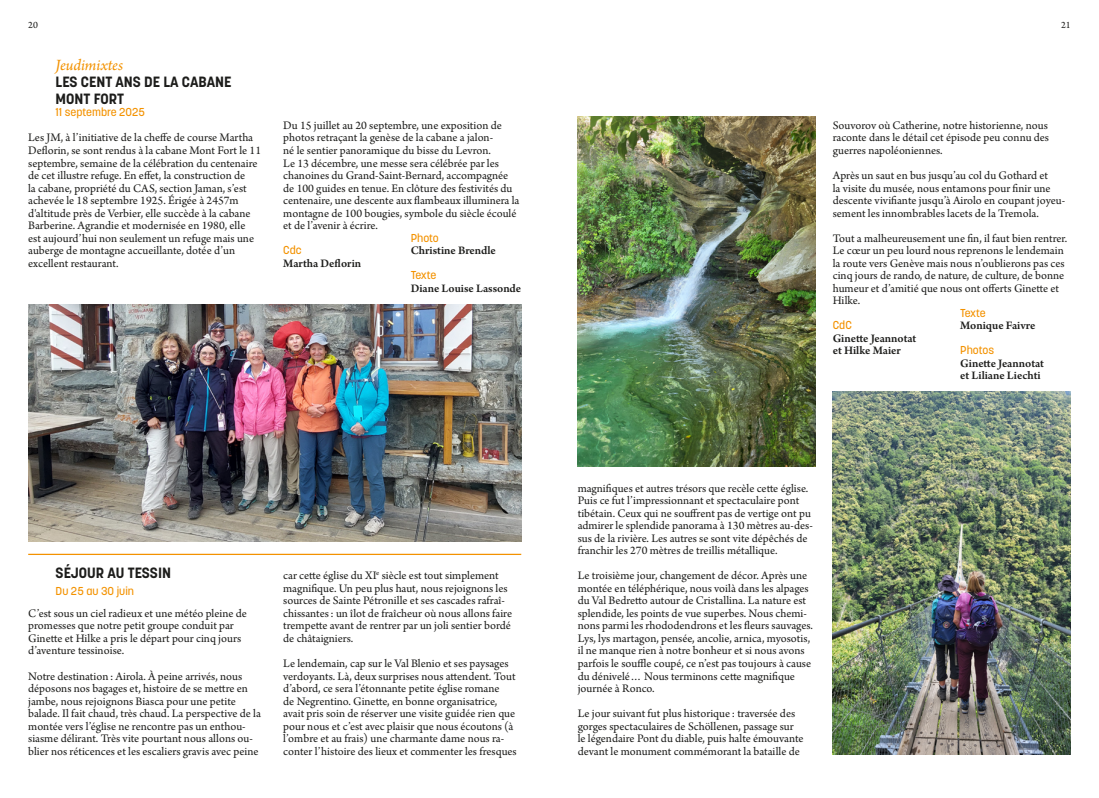
<style>
.page{position:relative;width:1099px;height:798px;background:#fff}
.page>*{position:absolute;margin:0;border:0;box-sizing:border-box;transform-origin:0 0}
.TITRE_RECIT_DE_COURSE_Orange{font:italic 16.5px "Arno Pro";letter-spacing:-.005em;color:#f39200}
.TITRE_GRAS{font:700 14.75px "Korolev";color:#1d1d1b}
.TEXTE_COURANT{font:12.12px/12.5px "Arno Pro";color:#1d1d1b}
.TEXTE_COURANT-2{font:600 12.12px "Arno Pro";letter-spacing:-.005em;color:#1d1d1b}
.TITRE_GRAS-2{font:500 11.38px "Korolev";color:#f39200}
.TITRE_FIN_Orange{font:500 11.38px "Korolev";color:#f39200}
.t1{font:10.25px "Arno Pro";color:#1d1d1b}
</style>
<div class="page">
<hr style="left:28px;top:553px;width:493px;height:1px;background:#f39200">
<img style="left:28px;top:305px;width:493px;height:236px">
<img style="left:832px;top:391px;width:238px;height:363px">
<img style="left:577px;top:116px;width:238px;height:350px">
<p class="t1" style="left:28px;top:19px;width:11px">20</p>
<p class="t1" style="left:1061px;top:19px;width:11px">21</p>
<p class="TITRE_RECIT_DE_COURSE_Orange" style="left:56px;top:55px;width:69px">Jeudimixtes</p>
<p class="TITRE_GRAS" style="left:56px;top:72px;width:177px">LES CENT ANS DE LA CABANE</p>
<p class="TITRE_GRAS" style="left:56px;top:89px;width:70px">MONT FORT</p>
<p class="TITRE_GRAS-2" style="left:56px;top:105px;width:91px">11 septembre 2025</p>
<p class="TEXTE_COURANT" style="left:28px;top:132px;width:234px">Les JM, à l’initiative de la cheffe de course Martha Deflorin, se sont rendus à la cabane Mont Fort le 11 septembre, semaine de la célébration du centenaire de cet illustre refuge. En effet, la construction de<br>la cabane, propriété du CAS, section Jaman, s’est achevée le 18 septembre 1925. Érigée à 2457m d'altitude près de Verbier, elle succède à la cabane Barberine. Agrandie et modernisée en 1980, elle est aujourd’hui non seulement un refuge mais une auberge de montagne accueillante, dotée d’un excellent restaurant.</p>
<p class="TEXTE_COURANT" style="left:283px;top:120px;width:238px">Du 15 juillet au 20 septembre, une exposition de photos retraçant la genèse de la cabane a jalon-<br>né le sentier panoramique du bisse du Levron.<br>Le 13 décembre, une messe sera célébrée par les chanoines du Grand-Saint-Bernard, accompagnée de 100 guides en tenue. En clôture des festivités du centenaire, une descente aux flambeaux illuminera la montagne de 100 bougies, symbole du siècle écoulé et de l’avenir à écrire.</p>
<p class="TITRE_FIN_Orange" style="left:283px;top:243px;width:20px">Cdc</p>
<p class="TEXTE_COURANT-2" style="left:283px;top:256px;width:79px">Martha Deflorin</p>
<p class="TEXTE_COURANT" style="left:832px;top:120px;width:218px;text-align:justify">Souvorov où Catherine, notre historienne, nous raconte dans le détail cet épisode peu connu des guerres napoléoniennes.</p>
<p class="TEXTE_COURANT" style="left:832px;top:170px;width:234px">Après un saut en bus jusqu’au col du Gothard et<br>la visite du musée, nous entamons pour finir une descente vivifiante jusqu’à Airolo en coupant joyeu&shy;sement les innombrables lacets de la Tremola.</p>
<p class="TEXTE_COURANT" style="left:832px;top:232px;width:236px">Tout a malheureusement une fin, il faut bien rentrer.<br>Le cœur un peu lourd nous reprenons le lendemain la route vers Genève mais nous n’oublierons pas ces cinq jours de rando, de nature, de culture, de bonne humeur et d’amitié que nous ont offerts Ginette et Hilke.</p>
<p class="TITRE_FIN_Orange" style="left:832px;top:318px;width:21px">CdC</p>
<p class="TEXTE_COURANT-2" style="left:832px;top:331px;width:85px">Ginette Jeannotat</p>
<p class="TEXTE_COURANT-2" style="left:832px;top:343px;width:70px">et Hilke Maier</p>
<p class="TITRE_FIN_Orange" style="left:411px;top:230px;width:30px">Photo</p>
<p class="TEXTE_COURANT-2" style="left:411px;top:243px;width:87px">Christine Brendle</p>
<p class="TITRE_FIN_Orange" style="left:411px;top:268px;width:27px">Texte</p>
<p class="TEXTE_COURANT-2" style="left:411px;top:281px;width:112px">Diane Louise Lassonde</p>
<p class="TITRE_FIN_Orange" style="left:960px;top:305px;width:27px">Texte</p>
<p class="TEXTE_COURANT-2" style="left:960px;top:318px;width:77px">Monique Faivre</p>
<p class="TITRE_FIN_Orange" style="left:960px;top:343px;width:35px">Photos</p>
<p class="TEXTE_COURANT-2" style="left:960px;top:356px;width:85px">Ginette Jeannotat</p>
<p class="TEXTE_COURANT-2" style="left:960px;top:368px;width:82px">et Liliane Liechti</p>
<p class="TITRE_GRAS" style="left:56px;top:563px;width:117px">SÉJOUR AU TESSIN</p>
<p class="TITRE_GRAS-2" style="left:56px;top:583px;width:80px">Du 25 au 30 juin</p>
<p class="TEXTE_COURANT" style="left:28px;top:607px;width:220px">C’est sous un ciel radieux et une météo pleine de promesses que notre petit groupe conduit par Ginette et Hilke a pris le départ pour cinq jours d’aventure tessinoise.</p>
<p class="TEXTE_COURANT" style="left:28px;top:670px;width:234px">Notre destination : Airola. À peine arrivés, nous déposons nos bagages et, histoire de se mettre en jambe, nous rejoignons Biasca pour une petite balade. Il fait chaud, très chaud. La perspective de la montée vers l’église ne rencontre pas un enthou&shy;siasme délirant. Très vite pourtant nous allons ou&shy;blier nos réticences et les escaliers gravis avec peine</p>
<p class="TEXTE_COURANT" style="left:283px;top:570px;width:230px">car cette église du XI<sup>e</sup> siècle est tout simplement magnifique. Un peu plus haut, nous rejoignons les sources de Sainte Pétronille et ses cascades rafraî&shy;chissantes: un îlot de fraîcheur où nous allons faire trempette avant de rentrer par un joli sentier bordé de châtaigniers.</p>
<p class="TEXTE_COURANT" style="left:283px;top:657px;width:235px">Le lendemain, cap sur le Val Blenio et ses paysages verdoyants. Là, deux surprises nous attendent. Tout d’abord, ce sera l’étonnante petite église romane<br>de Negrentino. Ginette, en bonne organisatrice, avait pris soin de réserver une visite guidée rien que pour nous et c’est avec plaisir que nous écoutons (à l’ombre et au frais) une charmante dame nous ra&shy;conter l’histoire des lieux et commenter les fresques</p>
<p class="TEXTE_COURANT" style="left:577px;top:482px;width:232px">magnifiques et autres trésors que recèle cette église.</p>
<p class="TEXTE_COURANT" style="left:577px;top:495px;width:237px">Puis ce fut l’impressionnant et spectaculaire pont tibétain. Ceux qui ne souffrent pas de vertige ont pu admirer le splendide panorama à 130 mètres au-des&shy;sus de la rivière. Les autres se sont vite dépêchés de franchir les 270 mètres de treillis métallique.</p>
<p class="TEXTE_COURANT" style="left:577px;top:570px;width:237px">Le troisième jour, changement de décor. Après une montée en téléphérique, nous voilà dans les alpages du Val Bedretto autour de Cristallina. La nature est splendide, les points de vue superbes. Nous chemi&shy;nons parmi les rhododendrons et les fleurs sauvages.<br>Lys, lys martagon, pensée, ancolie, arnica, myosotis, il ne manque rien à notre bonheur et si nous avons parfois le souffle coupé, ce n’est pas toujours à cause du dénivelé… Nous terminons cette magnifique journée à Ronco.</p>
<p class="TEXTE_COURANT" style="left:577px;top:707px;width:227px">Le jour suivant fut plus historique : traversée des gorges spectaculaires de Schöllenen, passage sur le légendaire Pont du diable, puis halte émouvante devant le monument commémorant la bataille de</p>
</div>
